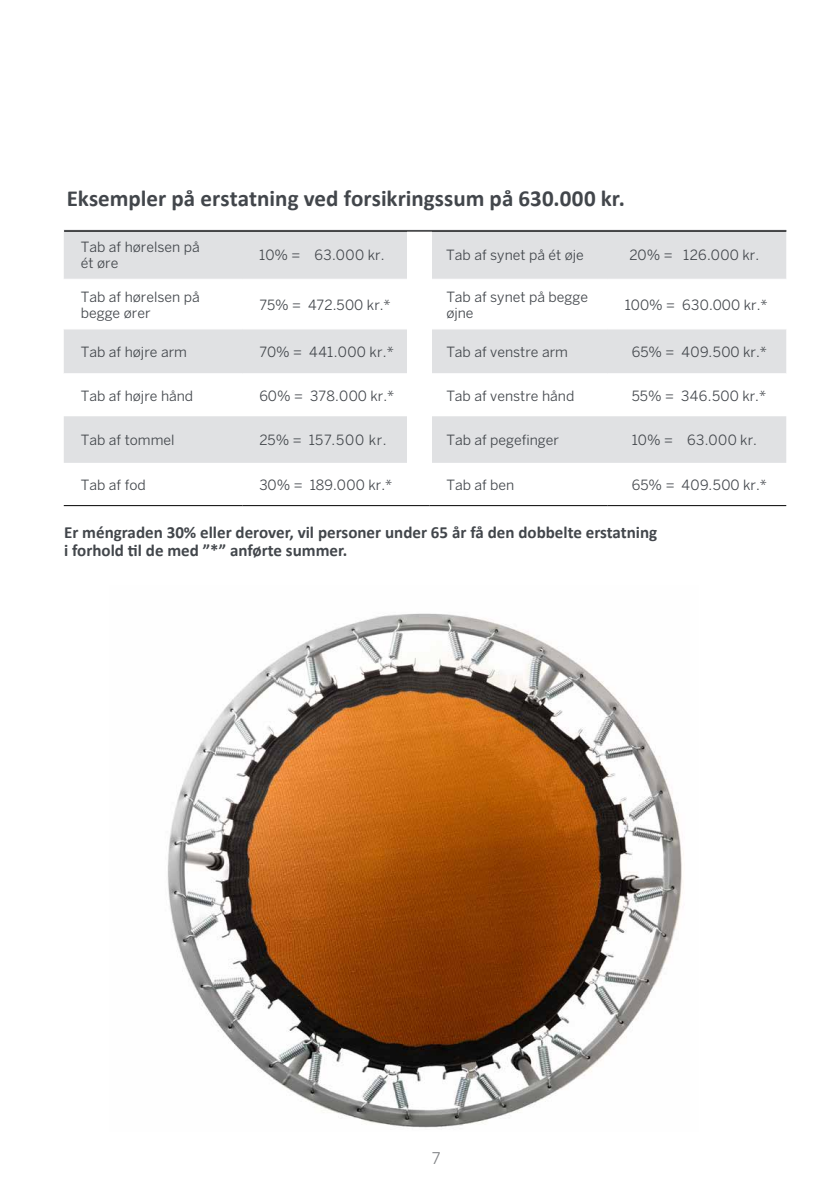
<style>
.page{position:relative;width:840px;height:1191px;background:#fff}
.page>*{position:absolute;margin:0;border:0;box-sizing:border-box;transform-origin:0 0}
.t1{font:700 23px "Calibri";color:#42464b}
.t2{font:700 17px/18px "Calibri";color:#42464b}
.t3{font:16px "Benton Sans";color:#808285}
.t4{font:14px/16px "Benton Sans";color:#42464b}
.t5{font:14px "Benton Sans";letter-spacing:.04em;color:#42464b}
</style>
<div class="page">
<svg style="left:64px;top:229px;width:721px;height:234px;fill:#e0e1e3"></svg>
<hr style="left:64px;top:328px;width:178px;height:1px;background:#fff">
<hr style="left:242px;top:328px;width:187px;height:1px;background:#fff">
<hr style="left:429px;top:328px;width:178px;height:1px;background:#fff">
<hr style="left:607px;top:328px;width:178px;height:1px;background:#fff">
<hr style="left:64px;top:373px;width:178px;height:1px;background:#fff">
<hr style="left:242px;top:373px;width:187px;height:1px;background:#fff">
<hr style="left:429px;top:373px;width:178px;height:1px;background:#fff">
<hr style="left:607px;top:373px;width:178px;height:1px;background:#fff">
<hr style="left:64px;top:505px;width:178px;height:1px;background:#000">
<hr style="left:242px;top:505px;width:187px;height:1px;background:#000">
<hr style="left:429px;top:505px;width:178px;height:1px;background:#000">
<hr style="left:607px;top:505px;width:178px;height:1px;background:#000">
<hr style="left:64px;top:279px;width:178px;height:1px;background:#fff">
<hr style="left:242px;top:279px;width:187px;height:1px;background:#fff">
<hr style="left:429px;top:279px;width:178px;height:1px;background:#fff">
<hr style="left:607px;top:279px;width:178px;height:1px;background:#fff">
<hr style="left:64px;top:230px;width:722px;height:1px;background:#42464b">
<div style="left:407px;top:231px;width:25px;height:268px;background:#fff"></div>
<hr style="left:64px;top:230px;width:721px;height:1px;background:#000">
<img style="left:167px;top:613px;width:517px;height:515px">
<h1 class="t1" style="left:67px;top:182px;width:559px">Eksempler på erstatning ved forsikringssum på 630.000 kr.</h1>
<p class="t4" style="left:81px;top:239px;width:120px">Tab af hørelsen på ét øre</p>
<p class="t4" style="left:259px;top:247px;width:127px">10% = 63.000 kr.</p>
<p class="t4" style="left:446px;top:247px;width:139px">Tab af synet på ét øje</p>
<p class="t4" style="left:629px;top:247px;width:131px">20% = 126.000 kr.</p>
<p class="t4" style="left:81px;top:288px;width:120px">Tab af hørelsen på begge ører</p>
<p class="t4" style="left:259px;top:296px;width:133px">75% = 472.500 kr.*</p>
<p class="t4" style="left:446px;top:288px;width:143px">Tab af synet på begge øjne</p>
<p class="t4" style="left:624px;top:296px;width:144px">100% = 630.000 kr.*</p>
<p class="t4" style="left:81px;top:344px;width:108px">Tab af højre arm</p>
<p class="t4" style="left:259px;top:344px;width:136px">70% = 441.000 kr.*</p>
<p class="t4" style="left:446px;top:344px;width:123px">Tab af venstre arm</p>
<p class="t4" style="left:631px;top:344px;width:137px">65% = 409.500 kr.*</p>
<p class="t4" style="left:81px;top:387px;width:114px">Tab af højre hånd</p>
<p class="t4" style="left:259px;top:387px;width:136px">60% = 378.000 kr.*</p>
<p class="t4" style="left:446px;top:387px;width:129px">Tab af venstre hånd</p>
<p class="t4" style="left:631px;top:387px;width:136px">55% = 346.500 kr.*</p>
<p class="t4" style="left:81px;top:432px;width:95px">Tab af tommel</p>
<p class="t5" style="left:259px;top:432px;width:129px">25% = 157.500 kr.</p>
<p class="t4" style="left:446px;top:432px;width:114px">Tab af pegefinger</p>
<p class="t4" style="left:631px;top:432px;width:127px">10% = 63.000 kr.</p>
<p class="t4" style="left:81px;top:476px;width:66px">Tab af fod</p>
<p class="t4" style="left:259px;top:476px;width:134px">30% = 189.000 kr.*</p>
<p class="t4" style="left:446px;top:476px;width:69px">Tab af ben</p>
<p class="t4" style="left:631px;top:476px;width:137px">65% = 409.500 kr.*</p>
<p class="t2" style="left:64px;top:523px;width:594px">Er méngraden 30% eller derover, vil personer under 65 år få den dobbelte erstatning i forhold til de med ”*” anførte summer.</p>
<p class="t3" style="left:431px;top:1148px;width:10px">7</p>
</div>
